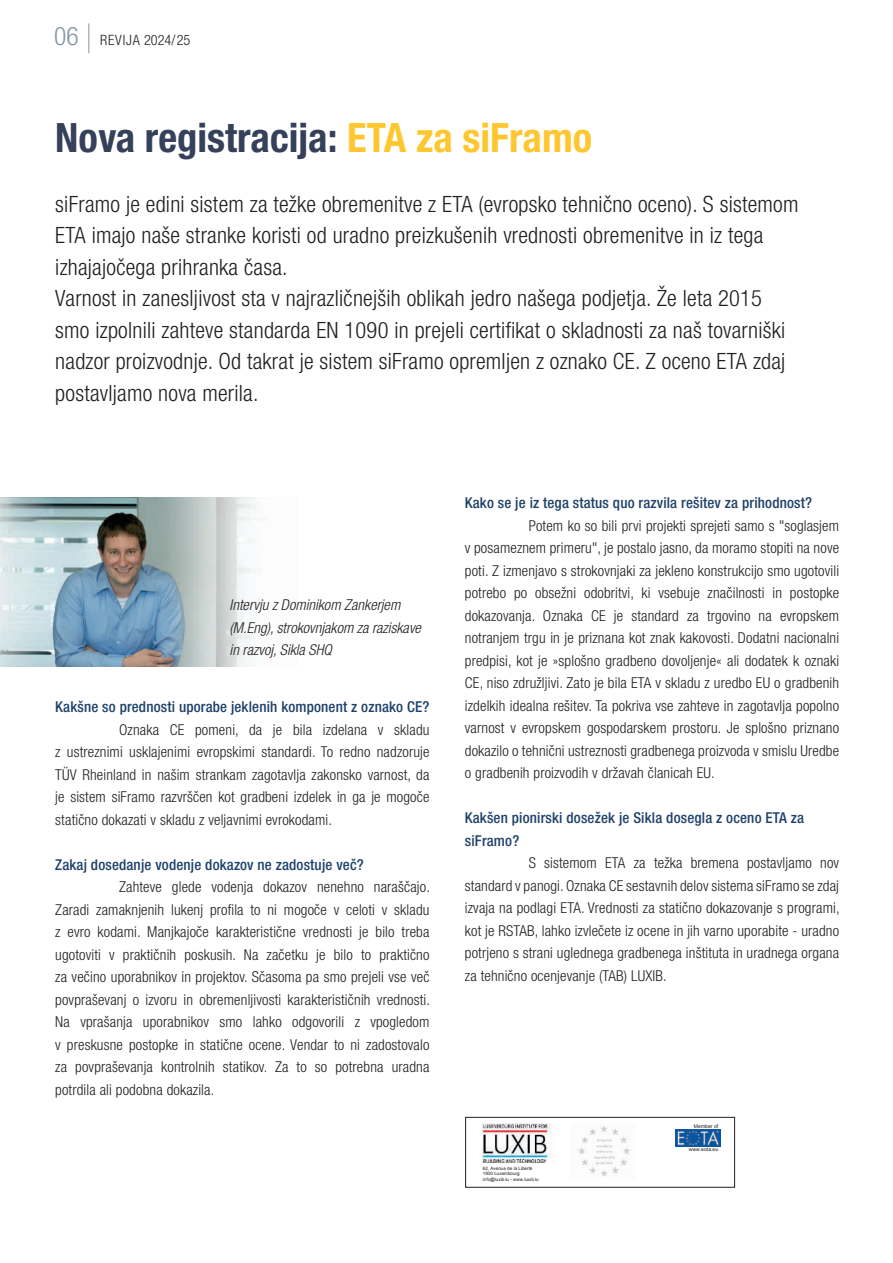
<style>
.page{position:relative;width:893px;height:1263px;background:#fff}
.page>*{position:absolute;margin:0;border:0;box-sizing:border-box;transform-origin:0 0}
.t1{font:700 condensed 40.5px "Helvetica Neue LT Pro";color:#35405b}
.t2{font:300 condensed 22.5px/31.5px "Helvetica Neue LT Pro";letter-spacing:.01em;color:#231f20}
.t3{font:300 condensed 15px/22.5px "Helvetica Neue LT Pro";letter-spacing:.01em;color:#231f20;text-align:justify}
.t4{font:500 condensed 15px/22.5px "Helvetica Neue LT Pro";letter-spacing:.01em;color:#1e416a}
.t5{font:italic 300 condensed 15px/22.5px "Helvetica Neue LT Pro";color:#231f20}
.t6{font:300 condensed 14.25px "Helvetica Neue LT Pro";letter-spacing:.055em;color:#231f20}
.t7{font:5.1px "Arial";color:#231f20}
.t8{font:4.65px/5.2px "Arial";letter-spacing:.005em;color:#231f20}
.s1{font-size:25.5px;color:#83969f}
.s2{color:#fec730}
</style>
<div class="page">
<hr style="left:89px;top:23px;width:1px;height:30px;background:#83969f">
<img style="left:0;top:497px;width:256px;height:169px">
<img style="left:676px;top:1130px;width:45px;height:16px">
<img style="left:578px;top:1124px;width:53px;height:52px">
<img style="left:482px;top:1123px;width:70px;height:39px">
<div style="left:465px;top:1117px;width:270px;height:70px;border:1px solid #231f20"></div>
<hr style="left:892px;top:980px;width:1px;height:47px;background:#888ea4">
<hr style="left:892px;top:642px;width:1px;height:47px;background:#888ea4">
<p class="t6" style="left:54px;top:32px;width:138px"><span class="s1">06</span> REVIJA 2024/25</p>
<h1 class="t1" style="left:55px;top:113px;width:538px">Nova registracija: <span class="s2">ETA za siFramo</span></h1>
<p class="t2" style="left:55px;top:188px;width:745px">siFramo je edini sistem za težke obremenitve z ETA (evropsko tehnično oceno). S sistemom ETA imajo naše stranke koristi od uradno preizkušenih vrednosti obremenitve in iz tega izhajajočega prihranka časa.<br>Varnost in zanesljivost sta v najrazličnejših oblikah jedro našega podjetja. Že leta 2015 smo izpolnili zahteve standarda EN 1090 in prejeli certifikat o skladnosti za naš tovarniški nadzor proizvodnje. Od takrat je sistem siFramo opremljen z oznako CE. Z oceno ETA zdaj postavljamo nova merila.</p>
<p class="t5" style="left:230px;top:594px;width:193px">Intervju z Dominikom Zankerjem (M.Eng), strokovnjakom za raziskave in razvoj, Sikla SHQ</p>
<p class="t4" style="left:55px;top:696px;width:376px">Kakšne so prednosti uporabe jeklenih komponent z oznako CE?</p>
<p class="t3" style="left:55px;top:718px;width:376px;text-indent:64px">Oznaka CE pomeni, da je bila izdelana v skladu z ustreznimi usklajenimi evropskimi standardi. To redno nadzoruje TÜV Rheinland in našim strankam zagotavlja zakonsko varnost, da je sistem siFramo razvrščen kot gradbeni izdelek in ga je mogoče statično dokazati v skladu z veljavnimi evrokodami.</p>
<p class="t4" style="left:55px;top:853px;width:310px">Zakaj dosedanje vodenje dokazov ne zadostuje več?</p>
<p class="t3" style="left:55px;top:876px;width:376px;text-indent:64px">Zahteve glede vodenja dokazov nenehno naraščajo.<br>Zaradi zamaknjenih lukenj profila to ni mogoče v celoti v skladu z evro kodami. Manjkajoče karakteristične vrednosti je bilo treba ugotoviti v praktičnih poskusih. Na začetku je bilo to praktično za večino uporabnikov in projektov. Sčasoma pa smo prejeli vse več povpraševanj o izvoru in obremenljivosti karakterističnih vrednosti.<br>Na vprašanja uporabnikov smo lahko odgovorili z vpogledom v preskusne postopke in statične ocene. Vendar to ni zadostovalo za povpraševanja kontrolnih statikov. Za to so potrebna uradna potrdila ali podobna dokazila.</p>
<p class="t4" style="left:465px;top:491px;width:349px">Kako se je iz tega status quo razvila rešitev za prihodnost?</p>
<p class="t3" style="left:465px;top:514px;width:376px;text-indent:64px">Potem ko so bili prvi projekti sprejeti samo s "soglasjem v posameznem primeru", je postalo jasno, da moramo stopiti na nove poti. Z izmenjavo s strokovnjaki za jekleno konstrukcijo smo ugotovili potrebo po obsežni odobritvi, ki vsebuje značilnosti in postopke dokazovanja. Oznaka CE je standard za trgovino na evropskem notranjem trgu in je priznana kot znak kakovosti. Dodatni nacionalni predpisi, kot je »splošno gradbeno dovoljenje« ali dodatek k oznaki CE, niso združljivi. Zato je bila ETA v skladu z uredbo EU o gradbenih izdelkih idealna rešitev. Ta pokriva vse zahteve in zagotavlja popolno varnost v evropskem gospodarskem prostoru. Je splošno priznano dokazilo o tehnični ustreznosti gradbenega proizvoda v smislu Uredbe o gradbenih proizvodih v državah članicah EU.</p>
<p class="t4" style="left:465px;top:806px;width:341px">Kakšen pionirski dosežek je Sikla dosegla z oceno ETA za siFramo?</p>
<p class="t3" style="left:465px;top:852px;width:376px;text-indent:64px">S sistemom ETA za težka bremena postavljamo nov standard v panogi. Oznaka CE sestavnih delov sistema siFramo se zdaj izvaja na podlagi ETA. Vrednosti za statično dokazovanje s programi, kot je RSTAB, lahko izvlečete iz ocene in jih varno uporabite - uradno potrjeno s strani uglednega gradbenega inštituta in uradnega organa za tehnično ocenjevanje (TAB) LUXIB.</p>
<p class="t8" style="left:483px;top:1166px;width:57px">62, Avenue de la Liberté<br>1930 Luxembourg info@luxib.lu - www.luxib.lu</p>
<p class="t7" style="left:694px;top:1123px;width:26px">Member of</p>
<p class="t7" style="left:689px;top:1146px;width:31px">www.eota.eu</p>
</div>
